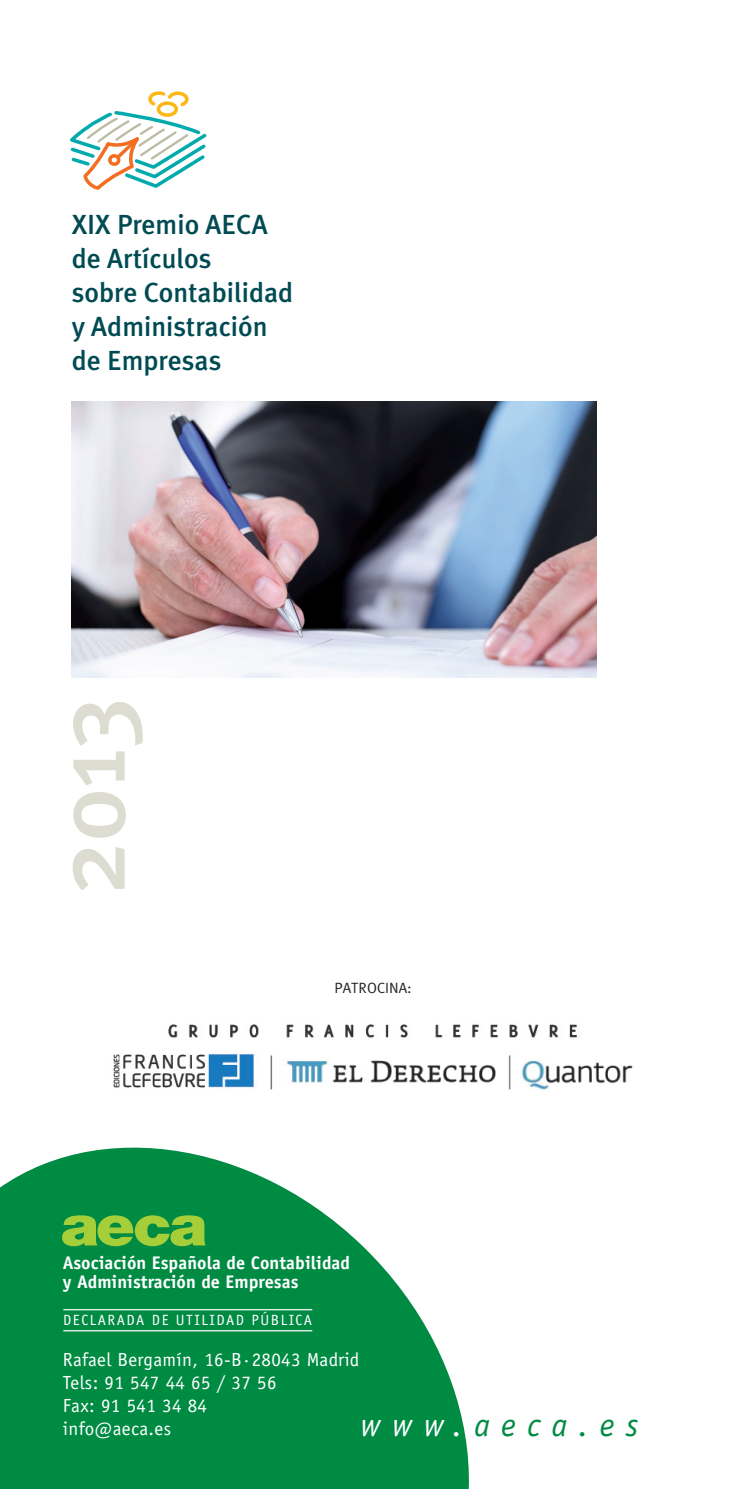
<style>
.page{position:relative;width:745px;height:1489px;background:#fff}
.page>*{position:absolute;margin:0;border:0;box-sizing:border-box;transform-origin:0 0}
.t1{font:500 98.75px "Meta Plus";color:#dcdcd0}
.t2{font:italic 33.25px "Officina Sans";letter-spacing:.34em;color:#008b43}
.t3{font:500 27.5px/34px "Meta Plus";color:#004b53}
.t4{font:19px/22.8px "Officina Sans";letter-spacing:.015em;color:#fff}
.t5{font:700 18.25px/19.2px "Officina Sans";letter-spacing:.005em;color:#fff}
.t6{font:14.75px "Officina Sans";letter-spacing:.1em;color:#fff}
.t7{font:14.75px "Meta Plus Normal";color:#231f20}
.s1{color:#fff}
</style>
<div class="page">
<img style="left:72px;top:402px;width:523px;height:275px">
<svg style="left:70px;top:91px;width:137px;height:99px"></svg>
<svg style="left:0;top:1147px;width:469px;height:341px;fill:#008b43"></svg>
<hr style="left:63px;top:1308px;width:249px;height:2px;background:#fff">
<hr style="left:63px;top:1329px;width:249px;height:2px;background:#fff">
<svg style="left:62px;top:1215px;width:144px;height:31px;background:#6fb73c"></svg>
<img style="left:113px;top:1024px;width:520px;height:66px">
<h3 class="t3" style="left:72px;top:209px;width:223px">XIX Premio AECA de Artículos<br>sobre Contabilidad y Administración de Empresas</h3>
<h1 class="t1" style="left:49px;top:895px;width:200px;rotate:-90deg">2013</h1>
<p class="t7" style="left:334px;top:982px;width:78px">PATROCINA:</p>
<p class="t5" style="left:63px;top:1254px;width:288px">Asociación Española de Contabilidad y Administración de Empresas</p>
<p class="t6" style="left:63px;top:1314px;width:250px">DECLARADA DE UTILIDAD PÚBLICA</p>
<p class="t4" style="left:63px;top:1349px;width:297px">Rafael Bergamín, 16-B·28043 Madrid<br>Tels: 91 547 44 65 / 37 56<br>Fax: 91 541 34 84<br>info@aeca.es</p>
<h2 class="t2" style="left:360px;top:1411px;width:279px"><span class="s1">www.</span>aeca.es</h2>
</div>
